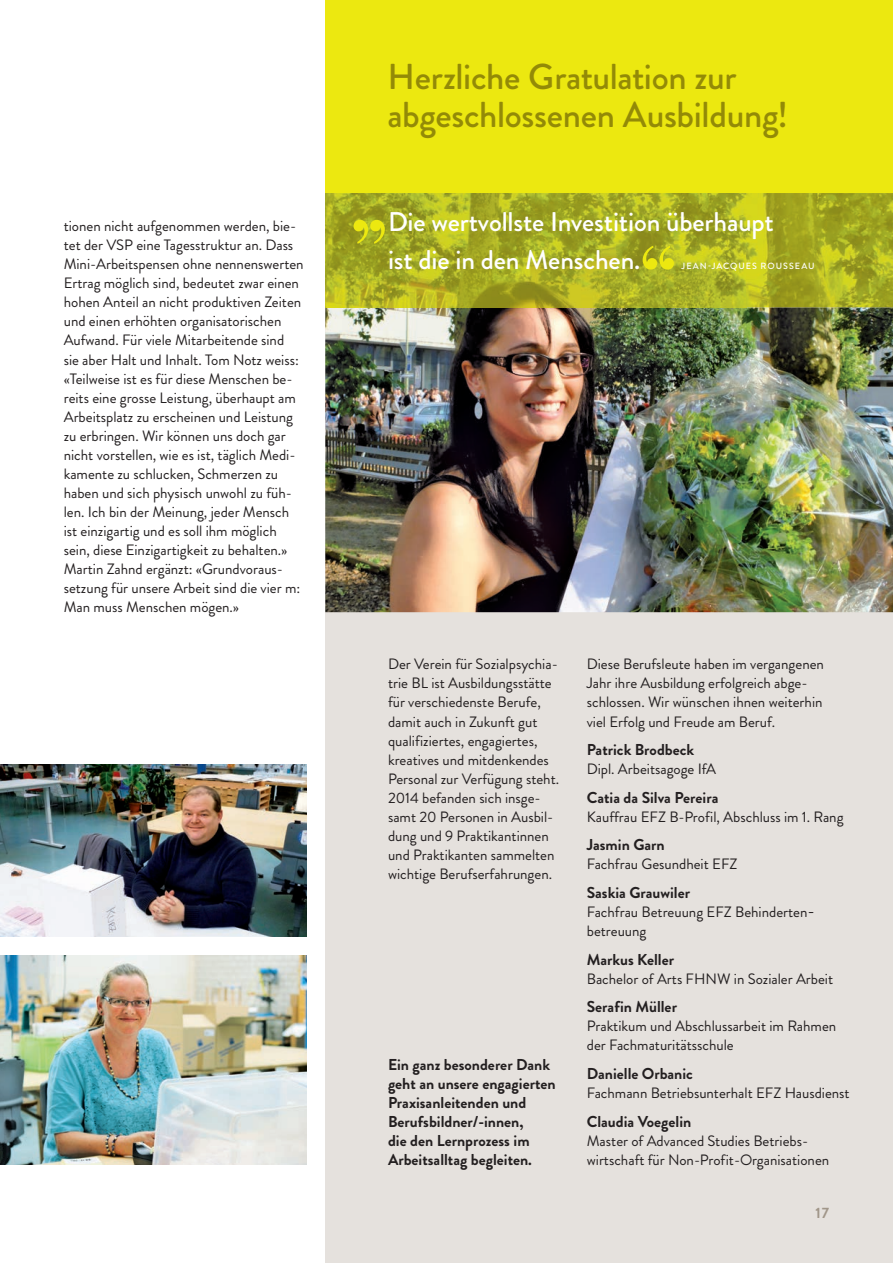
<style>
.page{position:relative;width:893px;height:1263px;background:#fff}
.page>*{position:absolute;margin:0;border:0;box-sizing:border-box;transform-origin:0 0}
.t1{font:500 36px/38.1px "Brandon Grotesque";letter-spacing:-.01em;color:#938a07}
.t2{font:500 27px/38.1px "Brandon Grotesque";letter-spacing:-.005em;color:#fff}
.t3{font:700 15.75px/19px "Brandon Grotesque";color:#231f20}
.t4{font:15px/19px "Brandon Grotesque";color:#231f20}
.t5{font:700 15px "Brandon Grotesque";color:#a19689}
.t6{font:500 9px "Brandon Grotesque";letter-spacing:.11em;color:#fff}
</style>
<div class="page">
<div style="left:325px;top:0;width:568px;height:1263px;background:#e5e1dd"></div>
<div style="left:325px;top:0;width:568px;height:212px;background:#ece810"></div>
<img style="left:325px;top:307px;width:568px;height:305px">
<img style="left:325px;top:193px;width:568px;height:114px">
<svg style="left:643px;top:246px;width:31px;height:24px"></svg>
<svg style="left:353px;top:220px;width:32px;height:24px"></svg>
<img style="left:0;top:955px;width:306px;height:210px">
<img style="left:0;top:765px;width:306px;height:171px">
<p class="t4" style="left:64px;top:217px;width:241px">tionen nicht aufgenommen werden, bie&shy;tet der VSP eine Tagesstruktur an. Dass Mini-Arbeitspensen ohne nennenswerten Ertrag möglich sind, bedeutet zwar einen hohen Anteil an nicht produktiven Zeiten und einen erhöhten orga ni satorischen Aufwand. Für viele Mitar beitende sind<br>sie aber Halt und Inhalt. Tom Notz weiss: «Teilweise ist es für diese Menschen be&shy;reits eine grosse Leistung, überhaupt am Arbeitsplatz zu erscheinen und Leistung zu erbringen. Wir können uns doch gar nicht vorstellen, wie es ist, täglich Medi&shy;kamente zu schlucken, Schmerzen zu haben und sich physisch unwohl zu füh&shy;len. Ich bin der Meinung, jeder Mensch ist einzigartig und es soll ihm möglich sein, diese Einzigartigkeit zu behalten.» Martin Zahnd ergänzt: «Grundvoraus&shy;setzung für unsere Arbeit sind die vier m:<br>Man muss Menschen mögen.»</p>
<h1 class="t1" style="left:387px;top:58px;width:402px">Herzliche Gratulation zur abgeschlossenen Ausbildung!</h1>
<h2 class="t2" style="left:388px;top:203px;width:387px">Die wertvollste Investition überhaupt ist die in den Menschen.</h2>
<p class="t6" style="left:681px;top:260px;width:135px">JEAN-JACQUES ROUSSEAU</p>
<p class="t4" style="left:388px;top:655px;width:173px">Der Verein für Sozialpsychia&shy;trie BL ist Ausbildungsstätte für verschiedenste Berufe, damit auch in Zukunft gut quali fiziertes, engagiertes, kreatives und mitdenkendes<br>Personal zur Ver fügung steht.<br>2014 befanden sich insge&shy;samt 20 Personen in Ausbil&shy;dung und 9 Praktikantinnen und Praktikanten sammelten wichtige Berufserfahrungen.</p>
<p class="t3" style="left:388px;top:1055px;width:169px">Ein ganz besonderer Dank geht an unsere engagierten<br>Praxis anleitenden und<br>Berufsbildner/-innen,<br>die den Lernprozess im<br>Arbeitsalltag begleiten.</p>
<p class="t4" style="left:587px;top:655px;width:239px">Diese Berufsleute haben im vergangenen Jahr ihre Ausbildung erfolgreich abge&shy;schlossen. Wir wünschen ihnen weiterhin viel Erfolg und Freude am Beruf.</p>
<p class="t3" style="left:587px;top:740px;width:109px">Patrick Brodbeck</p>
<p class="t4" style="left:587px;top:760px;width:131px">Dipl. Arbeitsagoge IfA</p>
<p class="t3" style="left:587px;top:788px;width:133px">Catia da Silva Pereira</p>
<p class="t4" style="left:587px;top:807px;width:258px">Kauffrau EFZ B-Profil, Abschluss im 1. Rang</p>
<p class="t3" style="left:587px;top:836px;width:79px">Jasmin Garn</p>
<p class="t4" style="left:587px;top:855px;width:152px">Fachfrau Gesundheit EFZ</p>
<p class="t3" style="left:587px;top:883px;width:105px">Saskia Grauwiler</p>
<p class="t4" style="left:587px;top:902px;width:230px">Fachfrau Betreuung EFZ Behinderten&shy;betreuung</p>
<p class="t3" style="left:587px;top:950px;width:89px">Markus Keller</p>
<p class="t4" style="left:587px;top:969px;width:248px">Bachelor of Arts FHNW in Sozialer Arbeit</p>
<p class="t3" style="left:587px;top:997px;width:92px">Serafin Müller</p>
<p class="t4" style="left:587px;top:1017px;width:251px">Praktikum und Abschlussarbeit im Rahmen der Fachmaturitätsschule</p>
<p class="t3" style="left:587px;top:1064px;width:108px">Danielle Orbanic</p>
<p class="t4" style="left:587px;top:1083px;width:264px">Fachmann Betriebsunterhalt EFZ Hausdienst</p>
<p class="t3" style="left:587px;top:1112px;width:106px">Claudia Voegelin</p>
<p class="t4" style="left:587px;top:1131px;width:244px">Master of Advanced Studies Betriebs&shy;wirtschaft für Non-Profit-Organisationen</p>
<p class="t5" style="left:815px;top:1203px;width:15px">17</p>
</div>
